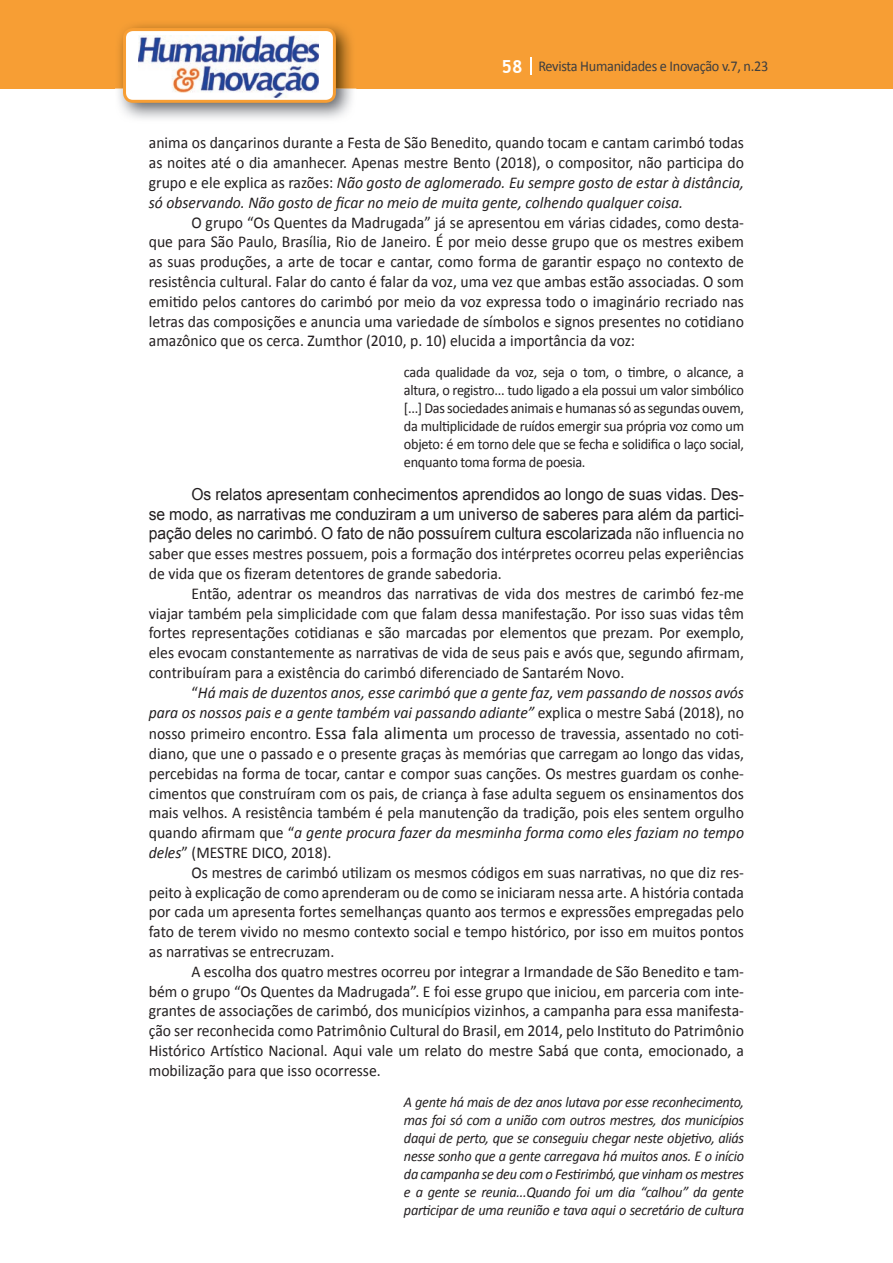
<style>
.page{position:relative;width:893px;height:1263px;background:#fff}
.page>*{position:absolute;margin:0;border:0;box-sizing:border-box;transform-origin:0 0}
.t1{font:16.5px/19.8px "Calibri";color:#231f20;text-align:justify;scale:.95 1}
.t2{font:16.5px/19.8px "Arial";color:#231f20;text-align:justify;scale:.95 1}
.t3{font:italic 16.5px/19.8px "Calibri";color:#231f20;text-align:right;scale:.95 1}
.t4{font:italic 15px/18px "Calibri";letter-spacing:-.02em;color:#231f20;text-align:justify;scale:.95 1}
.t5{font:15px/18px "Calibri";letter-spacing:-.02em;color:#231f20;text-align:justify;scale:.95 1}
.t6{font:15px "Calibri";letter-spacing:-.02em;color:#3e3e3f;scale:.95 1}
.s1{font-family:"Trebuchet MS";font-weight:700;font-size:18px;color:#fff}
.s2{font-style:italic}
.s3{font-family:"Calibri"}
.s4{font-style:normal}
.s5{font-size:18px}
</style>
<div class="page">
<div style="left:0;top:0;width:893px;height:88px;background:#f79e34"></div>
<svg style="left:530px;top:57px;width:2px;height:18px"></svg>
<img style="left:115px;top:24px;width:241px;height:95px">
<svg style="left:123px;top:28px;width:213px;height:75px"></svg>
<p class="t6" style="left:501px;top:57px;width:282px"><span class="s1">58</span> Revista Humanidades e Inovação v.7, n.23</p>
<p class="t1" style="left:149px;top:133px;width:628px">anima os dançarinos durante a Festa de São Benedito, quando tocam e cantam carimbó todas as noites até o dia amanhecer. Apenas mestre Bento (2018), o compositor, não participa do grupo e ele explica as razões: <span class="s2">Não gosto de aglomerado. Eu sempre gosto de estar à distância, só observando. Não gosto de ficar no meio de muita gente, colhendo qualquer coisa.</span></p>
<p class="t1" style="left:149px;top:212px;width:628px;text-indent:43px">O grupo “Os Quentes da Madrugada” já se apresentou em várias cidades, como desta&shy;que para São Paulo, Brasília, Rio de Janeiro. É por meio desse grupo que os mestres exibem as suas produções, a arte de tocar e cantar, como forma de garantir espaço no contexto de resistência cultural. Falar do canto é falar da voz, uma vez que ambas estão associadas. O som emitido pelos cantores do carimbó por meio da voz expressa todo o imaginário recriado nas letras das composições e anuncia uma variedade de símbolos e signos presentes no cotidiano amazônico que os cerca. Zumthor (2010, p. 10) elucida a importância da voz:</p>
<p class="t5" style="left:404px;top:363px;width:359px">cada qualidade da voz, seja o tom, o timbre, o alcance, a altura, o registro... tudo ligado a ela possui um valor simbólico [...] Das sociedades animais e humanas só as segundas ouvem, da multiplicidade de ruídos emergir sua própria voz como um objeto: é em torno dele que se fecha e solidifica o laço social, enquanto toma forma de poesia.</p>
<p class="t2" style="left:149px;top:484px;width:628px;text-indent:43px">Os relatos apresentam conhecimentos aprendidos ao longo de suas vidas. Des&shy;se modo, as narrativas me conduziram a um universo de saberes para além da partici&shy;pação deles no carimbó. O fato de não possuírem cultura escolarizad<span class="s3">a não influencia no</span></p>
<p class="t1" style="left:149px;top:544px;width:628px">saber que esses mestres possuem, pois a formação dos intérpretes ocorreu pelas experiências de vida que os fizeram detentores de grande sabedoria.</p>
<p class="t1" style="left:149px;top:583px;width:628px;text-indent:43px">Então, adentrar os meandros das narrativas de vida dos mestres de carimbó fez-me viajar também pela simplicidade com que falam dessa manifestação. Por isso suas vidas têm fortes representações cotidianas e são marcadas por elementos que prezam. Por exemplo, eles evocam constantemente as narrativas de vida de seus pais e avós que, segundo afirmam, contribuíram para a existência do carimbó diferenciado de Santarém Novo.</p>
<p class="t3" style="left:149px;top:682px;width:628px"><span class="s4">“</span>Há mais de duzentos anos, esse carimbó que a gente faz, vem passando de nossos avós<br>para os nossos pais e a gente também vai passando adiante” <span class="s4">explica o mestre Sabá (2018), no</span></p>
<p class="t1" style="left:149px;top:724px;width:628px">nosso primeiro encontro. <span class="s5">Essa fala alimenta</span> um processo de travessia, assentado no coti&shy;diano, que une o passado e o presente graças às memórias que carregam ao longo das vidas, percebidas na forma de tocar, cantar e compor suas canções. Os mestres guardam os conhe&shy;cimentos que construíram com os pais, de criança à fase adulta seguem os ensinamentos dos mais velhos. A resistência também é pela manutenção da tradição, pois eles sentem orgulho quando afirmam que “<span class="s2">a gente procura fazer da mesminha forma como eles faziam no tempo deles</span>” (MESTRE DICO, 2018).</p>
<p class="t1" style="left:149px;top:862px;width:628px;text-indent:43px">Os mestres de carimbó utilizam os mesmos códigos em suas narrativas, no que diz res&shy;peito à explicação de como aprenderam ou de como se iniciaram nessa arte. A história contada por cada um apresenta fortes semelhanças quanto aos termos e expressões empregadas pelo fato de terem vivido no mesmo contexto social e tempo histórico, por isso em muitos pontos as narrativas se entrecruzam.</p>
<p class="t1" style="left:149px;top:961px;width:628px;text-indent:43px">A escolha dos quatro mestres ocorreu por integrar a Irmandade de São Benedito e tam&shy;bém o grupo “Os Quentes da Madrugada”. E foi esse grupo que iniciou, em parceria com inte&shy;grantes de associações de carimbó, dos municípios vizinhos, a campanha para essa manifesta&shy;ção ser reconhecida como Patrimônio Cultural do Brasil, em 2014, pelo Instituto do Patrimônio Histórico Artístico Nacional. Aqui vale um relato do mestre Sabá que conta, emocionado, a mobilização para que isso ocorresse.</p>
<p class="t4" style="left:404px;top:1092px;width:360px">A gente há mais de dez anos lutava por esse reconhecimento, mas foi só com a união com outros mestres, dos municípios daqui de perto, que se conseguiu chegar neste objetivo, aliás nesse sonho que a gente carregava há muitos anos. E o início da campanha se deu com o Festirimbó, que vinham os mestres e a gente se reunia...Quando foi um dia “calhou” da gente participar de uma reunião e tava aqui o secretário de cultura</p>
</div>
